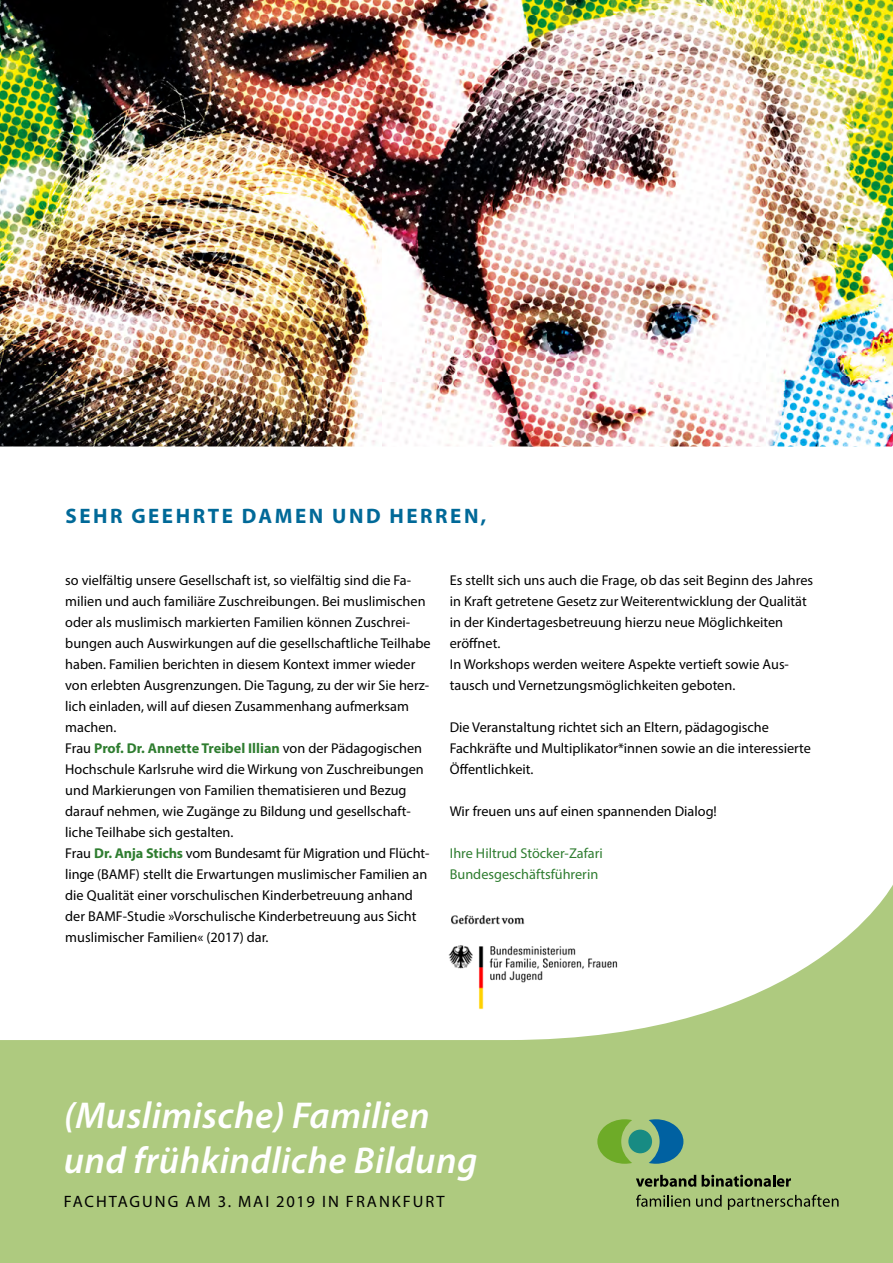
<style>
.page{position:relative;width:893px;height:1263px;background:#fff}
.page>*{position:absolute;margin:0;border:0;box-sizing:border-box;transform-origin:0 0}
.t1{font:italic 600 37.5px "Myriad Pro";letter-spacing:.01em;color:#fff}
.t2{font:700 21px "Myriad Pro";letter-spacing:.12em;color:#006998}
.t3{font:16.5px "Myriad Pro";letter-spacing:.12em;color:#000}
.t4{font:14.25px/21px "Myriad Pro";color:#000}
.t5{font:14.25px "Myriad Pro";color:#2f7d30}
.s1{font-weight:700;color:#2f7d30}
</style>
<div class="page">
<svg style="left:0;top:885px;width:893px;height:378px;fill:#aeca7f"></svg>
<div style="left:628px;top:1129px;width:24px;height:24px;background:#188b83;border-radius:50%"></div>
<svg style="left:649px;top:1119px;width:34px;height:45px;background:#3e8794"></svg>
<svg style="left:597px;top:1119px;width:35px;height:45px;background:#83b54a"></svg>
<svg style="left:636px;top:1175px;width:60px;height:12px"></svg>
<svg style="left:702px;top:1175px;width:89px;height:12px"></svg>
<svg style="left:636px;top:1195px;width:54px;height:12px"></svg>
<svg style="left:696px;top:1195px;width:26px;height:12px"></svg>
<svg style="left:728px;top:1195px;width:111px;height:15px;background:#889e63"></svg>
<img style="left:0;top:0;width:893px;height:446px">
<img style="left:447px;top:905px;width:185px;height:107px">
<p class="t2" style="left:65px;top:502px;width:422px">SEHR GEEHRTE DAMEN UND HERREN,</p>
<p class="t4" style="left:65px;top:569px;width:367px">so vielfältig unsere Gesellschaft ist, so vielfältig sind die Fa&shy;milien und auch familiäre Zuschreibungen. Bei muslimischen oder als muslimisch markierten Familien können Zuschrei&shy;bungen auch Auswirkungen auf die gesellschaftliche Teilhabe haben. Familien berichten in diesem Kontext immer wieder von erlebten Ausgrenzungen. Die Tagung, zu der wir Sie herz&shy;lich einladen, will auf diesen Zusammenhang aufmerksam machen.</p>
<p class="t4" style="left:65px;top:737px;width:360px">Frau <span class="s1">Prof. Dr. Annette Treibel Illian</span> von der Pädagogischen Hochschule Karlsruhe wird die Wirkung von Zuschreibungen und Markierungen von Familien thematisieren und Bezug darauf nehmen, wie Zugänge zu Bildung und gesellschaft&shy;liche Teilhabe sich gestalten.</p>
<p class="t4" style="left:65px;top:842px;width:366px">Frau <span class="s1">Dr. Anja Stichs</span> vom Bundesamt für Migration und Flücht&shy;linge (BAMF) stellt die Erwartungen muslimischer Familien an die Qualität einer vorschulischen Kinderbetreuung anhand der BAMF-Studie »Vorschulische Kinderbetreuung aus Sicht muslimischer Familien« (2017) dar.</p>
<p class="t4" style="left:450px;top:569px;width:365px">Es stellt sich uns auch die Frage, ob das seit Beginn des Jahres in Kraft getretene Gesetz zur Weiterentwicklung der Qualität in der Kindertagesbetreuung hierzu neue Möglichkeiten eröffnet.</p>
<p class="t4" style="left:450px;top:653px;width:341px">In Workshops werden weitere Aspekte vertieft sowie Aus&shy;tausch und Vernetzungsmöglichkeiten geboten.</p>
<p class="t4" style="left:450px;top:716px;width:363px">Die Veranstaltung richtet sich an Eltern, pädagogische<br>Fachkräfte und Multiplikator*innen sowie an die interessierte<br>Öffentlichkeit.</p>
<p class="t4" style="left:450px;top:800px;width:269px">Wir freuen uns auf einen spannenden Dialog!</p>
<p class="t5" style="left:450px;top:844px;width:154px">Ihre Hiltrud Stöcker-Zafari</p>
<p class="t5" style="left:450px;top:865px;width:150px">Bundesgeschäftsführerin</p>
<p class="t1" style="left:64px;top:1091px;width:367px">(Muslimische) Familien</p>
<p class="t1" style="left:64px;top:1136px;width:415px">und frühkindliche Bildung</p>
<p class="t3" style="left:64px;top:1191px;width:382px">FACHTAGUNG AM 3. MAI 2019 IN FRANKFURT</p>
</div>
